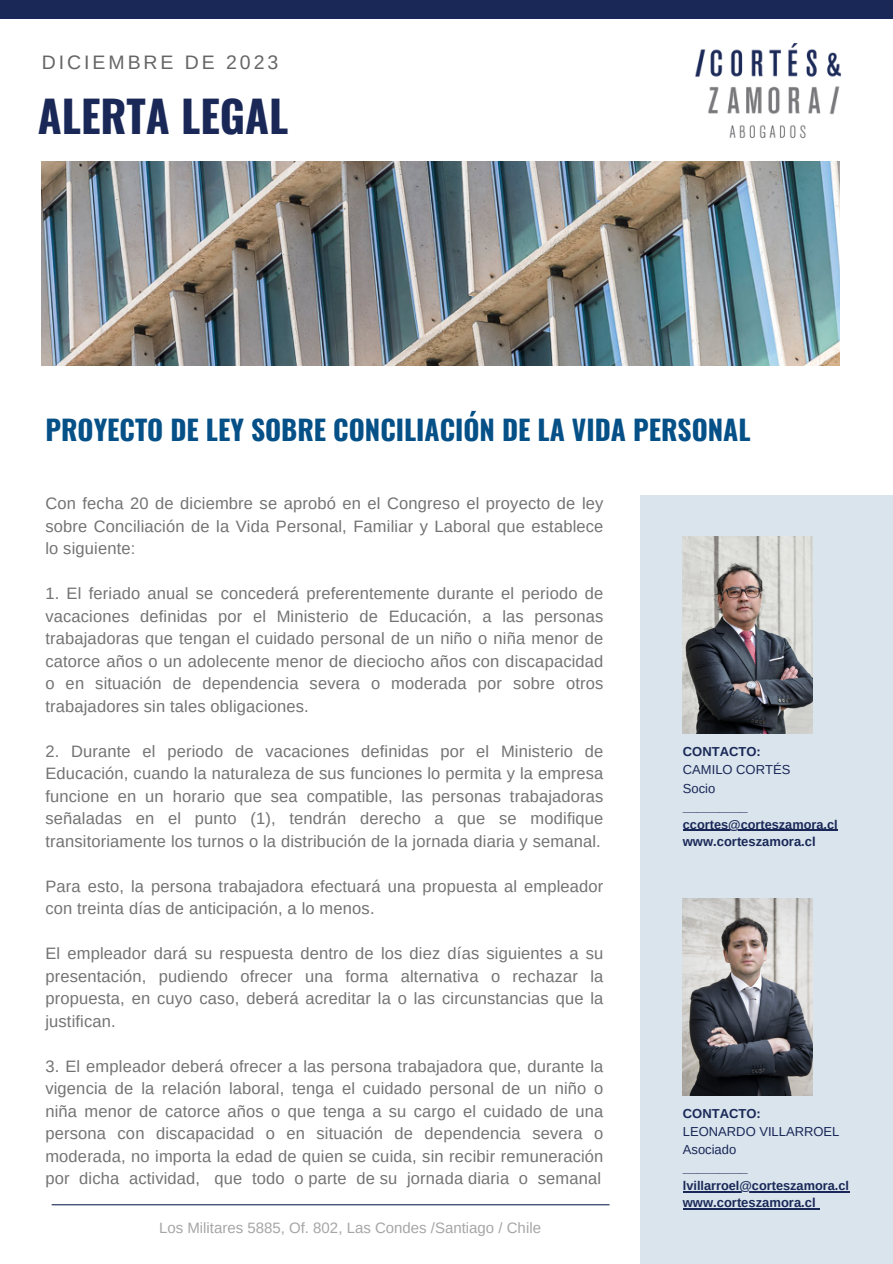
<style>
.page{position:relative;width:893px;height:1264px;background:#fff}
.page>*{position:absolute;margin:0;border:0;box-sizing:border-box;transform-origin:0 0}
.t1{font:700 43.5px "Oswald";color:#1a2857}
.t2{font:700 27.45px "Oswald";color:#055087}
.t3{font:19.5px "Arimo";letter-spacing:.15em;color:#666}
.t4{font:16.5px/22.5px "Arimo";letter-spacing:.01em;color:#737373;text-align:justify}
.t5{font:15px "Arimo";color:#a6a6a6}
.t6{font:700 13.05px "Arimo";color:#1a2857}
.t7{font:13.05px "Arimo";color:#1a2857}
.t8{font:700 12.75px "Arimo";color:#1a2857}
</style>
<div class="page">
<div style="left:0;top:0;width:892px;height:19px;background:#1a2857"></div>
<div style="left:640px;top:495px;width:252px;height:768px;background:#d9e4ed"></div>
<img style="left:695px;top:43px;width:147px;height:96px">
<img style="left:42px;top:161px;width:797px;height:204px">
<hr style="left:52px;top:1204px;width:557px;height:1px;background:#1a2857">
<img style="left:682px;top:536px;width:130px;height:197px">
<hr style="left:682px;top:829px;width:155px;height:1px;background:#1a2857">
<img style="left:682px;top:898px;width:130px;height:197px">
<hr style="left:682px;top:1191px;width:167px;height:1px;background:#1a2857">
<hr style="left:682px;top:1208px;width:133px;height:1px;background:#1a2857">
<p class="t3" style="left:42px;top:52px;width:238px">DICIEMBRE DE 2023</p>
<p class="t1" style="left:38px;top:82px;width:252px">ALERTA LEGAL</p>
<p class="t2" style="left:45px;top:408px;width:706px">PROYECTO DE LEY SOBRE CONCILIACIÓN DE LA VIDA PERSONAL</p>
<p class="t4" style="left:45px;top:492px;width:559px">Con fecha 20 de diciembre se aprobó en el Congreso el proyecto de ley sobre Conciliación de la Vida Personal, Familiar y Laboral que establece lo siguiente:</p>
<p class="t4" style="left:45px;top:582px;width:559px">1. El feriado anual se concederá preferentemente durante el periodo de vacaciones definidas por el Ministerio de Educación, a las personas trabajadoras que tengan el cuidado personal de un niño o niña menor de catorce años o un adolecente menor de dieciocho años con discapacidad o en situación de dependencia severa o moderada por sobre otros trabajadores sin tales obligaciones.</p>
<p class="t4" style="left:45px;top:739px;width:559px">2. Durante el periodo de vacaciones definidas por el Ministerio de Educación, cuando la naturaleza de sus funciones lo permita y la empresa funcione en un horario que sea compatible, las personas trabajadoras señaladas en el punto (1), tendrán derecho a que se modifique transitoriamente los turnos o la distribución de la jornada diaria y semanal.</p>
<p class="t4" style="left:45px;top:874px;width:559px">Para esto, la persona trabajadora efectuará una propuesta al empleador con treinta días de anticipación, a lo menos.</p>
<p class="t4" style="left:45px;top:942px;width:559px">El empleador dará su respuesta dentro de los diez días siguientes a su presentación, pudiendo ofrecer una forma alternativa o rechazar la propuesta, en cuyo caso, deberá acreditar la o las circunstancias que la justifican.</p>
<p class="t4" style="left:45px;top:1054px;width:559px">3. El empleador deberá ofrecer a las persona trabajadora que, durante la vigencia de la relación laboral, tenga el cuidado personal de un niño o niña menor de catorce años o que tenga a su cargo el cuidado de una persona con discapacidad o en situación de dependencia severa o moderada, no importa la edad de quien se cuida, sin recibir remuneración por dicha actividad, que todo o parte de su jornada diaria o semanal</p>
<p class="t5" style="left:159px;top:1219px;width:383px">Los Militares 5885, Of. 802, Las Condes /Santiago / Chile</p>
<p class="t6" style="left:682px;top:744px;width:79px">CONTACTO:</p>
<p class="t7" style="left:682px;top:762px;width:109px">CAMILO CORTÉS</p>
<p class="t7" style="left:682px;top:780px;width:34px">Socio</p>
<p class="t8" style="left:682px;top:817px;width:156px">ccortes@corteszamora.cl</p>
<p class="t6" style="left:682px;top:833px;width:134px">www.corteszamora.cl</p>
<p class="t6" style="left:682px;top:1106px;width:79px">CONTACTO:</p>
<p class="t7" style="left:682px;top:1124px;width:158px">LEONARDO VILLARROEL</p>
<p class="t7" style="left:682px;top:1142px;width:55px">Asociado</p>
<p class="t6" style="left:682px;top:1160px;width:66px">_________</p>
<p class="t8" style="left:682px;top:1178px;width:168px">lvillarroel@corteszamora.cl</p>
<p class="t6" style="left:682px;top:1195px;width:134px">www.corteszamora.cl</p>
</div>
